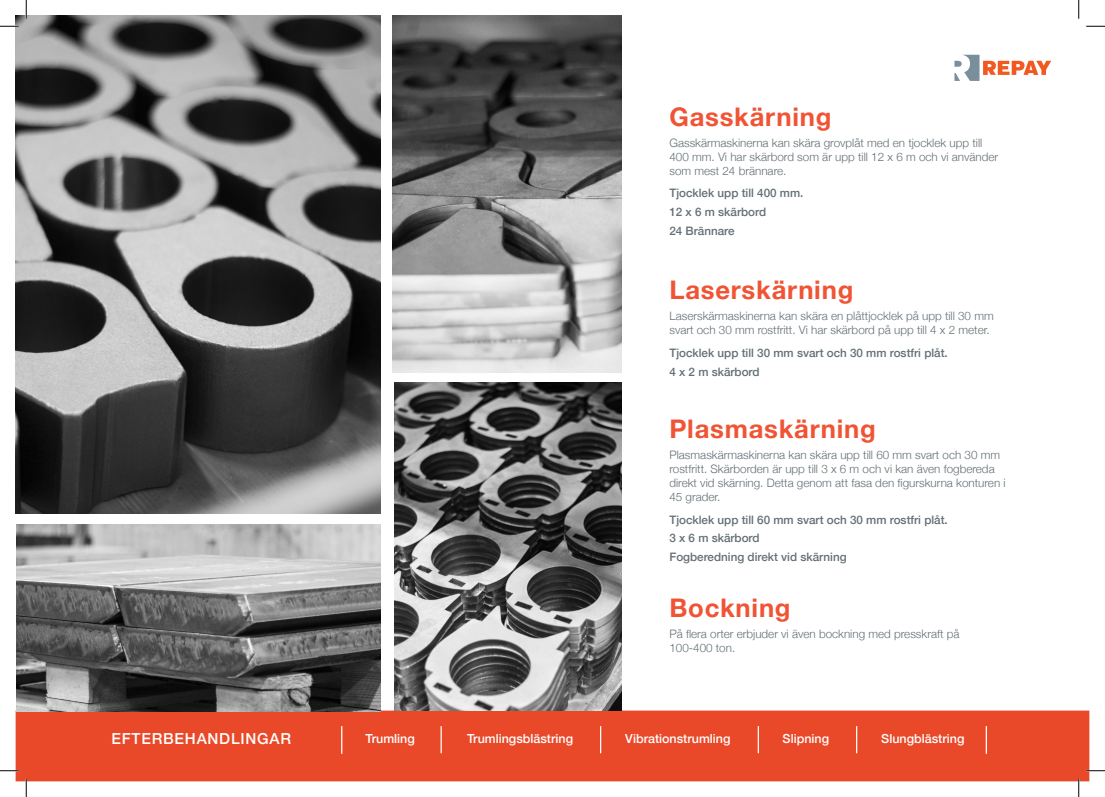
<style>
.page{position:relative;width:1105px;height:797px;background:#fff}
.page>*{position:absolute;margin:0;border:0;box-sizing:border-box;transform-origin:0 0}
.t1{font:700 25.62px "Helvetica Neue";letter-spacing:.03em;color:#f05435}
.t2{font:500 15.12px "Helvetica Neue";letter-spacing:.05em;color:#fff}
.t3{font:500 12.5px "Helvetica Neue";color:#fff}
.t4{font:300 11.62px/14px "Helvetica Neue";color:#637075}
.t5{font:500 11.62px "Helvetica Neue";color:#637075}
</style>
<div class="page">
<img style="left:16px;top:16px;width:365px;height:497px">
<div style="left:16px;top:710px;width:1073px;height:71px;background:#e94928"></div>
<svg style="left:954px;top:55px;width:97px;height:26px"></svg>
<img style="left:392px;top:16px;width:230px;height:356px">
<img style="left:394px;top:382px;width:228px;height:328px">
<hr style="left:440px;top:726px;width:2px;height:27px;background:#fff">
<svg style="left:600px;top:726px;width:1px;height:27px"></svg>
<svg style="left:758px;top:726px;width:1px;height:27px"></svg>
<svg style="left:856px;top:726px;width:1px;height:27px"></svg>
<svg style="left:341px;top:726px;width:1px;height:27px"></svg>
<svg style="left:986px;top:726px;width:1px;height:27px"></svg>
<img style="left:16px;top:524px;width:365px;height:187px">
<svg style="left:0;top:25px;width:19px;height:2px"></svg>
<svg style="left:1086px;top:25px;width:19px;height:2px"></svg>
<svg style="left:0;top:770px;width:19px;height:1px"></svg>
<svg style="left:1086px;top:770px;width:19px;height:1px"></svg>
<svg style="left:25px;top:0;width:2px;height:19px"></svg>
<svg style="left:25px;top:778px;width:2px;height:19px"></svg>
<svg style="left:1078px;top:0;width:1px;height:19px"></svg>
<svg style="left:1078px;top:778px;width:1px;height:19px"></svg>
<p class="t1" style="left:669px;top:97px;width:163px">Gasskärning</p>
<p class="t4" style="left:669px;top:135px;width:314px">Gasskärmaskinerna kan skära grovplåt med en tjocklek upp till</p>
<p class="t4" style="left:669px;top:149px;width:330px">400 mm. Vi har skärbord som är upp till 12 x 6 m och vi använder som mest 24 brännare.</p>
<p class="t5" style="left:669px;top:184px;width:136px">Tjocklek upp till 400 mm.</p>
<p class="t5" style="left:669px;top:202px;width:98px">12 x 6 m skärbord</p>
<p class="t5" style="left:669px;top:221px;width:67px">24 Brännare</p>
<p class="t1" style="left:669px;top:270px;width:185px">Laserskärning</p>
<p class="t4" style="left:669px;top:308px;width:326px">Laserskärmaskinerna kan skära en plåttjocklek på upp till 30 mm svart och 30 mm rostfritt. Vi har skärbord på upp till 4 x 2 meter.</p>
<p class="t5" style="left:669px;top:343px;width:280px">Tjocklek upp till 30 mm svart och 30 mm rostfri plåt.</p>
<p class="t5" style="left:669px;top:362px;width:92px">4 x 2 m skärbord</p>
<p class="t1" style="left:669px;top:409px;width:208px">Plasmaskärning</p>
<p class="t4" style="left:669px;top:447px;width:338px">Plasmaskärmaskinerna kan skära upp till 60 mm svart och 30 mm rostfritt. Skärborden är upp till 3 x 6 m och vi kan även fogbereda direkt vid skärning. Detta genom att fasa den figurskurna konturen i 45 grader.</p>
<p class="t5" style="left:669px;top:510px;width:280px">Tjocklek upp till 60 mm svart och 30 mm rostfri plåt.</p>
<p class="t5" style="left:669px;top:529px;width:92px">3 x 6 m skärbord</p>
<p class="t5" style="left:669px;top:547px;width:179px">Fogberedning direkt vid skärning</p>
<p class="t1" style="left:669px;top:588px;width:123px">Bockning</p>
<p class="t4" style="left:669px;top:626px;width:292px">På flera orter erbjuder vi även bockning med presskraft på</p>
<p class="t4" style="left:669px;top:640px;width:67px">100-400 ton.</p>
<p class="t2" style="left:112px;top:727px;width:181px">EFTERBEHANDLINGAR</p>
<p class="t3" style="left:366px;top:728px;width:51px">Trumling</p>
<p class="t3" style="left:467px;top:728px;width:108px">Trumlingsblästring</p>
<p class="t3" style="left:625px;top:728px;width:107px">Vibrationstrumling</p>
<p class="t3" style="left:783px;top:728px;width:48px">Slipning</p>
<p class="t3" style="left:881px;top:728px;width:85px">Slungblästring</p>
</div>
